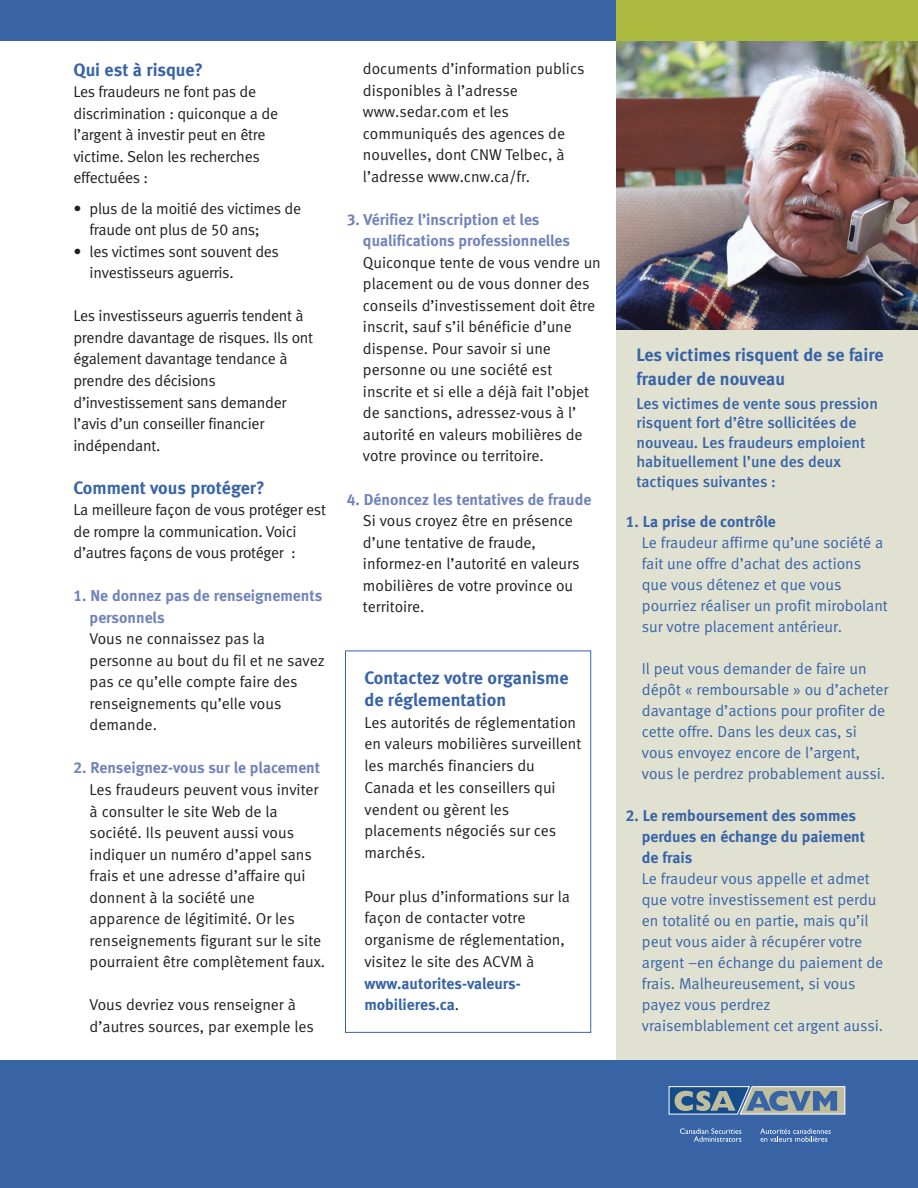
<style>
.page{position:relative;width:918px;height:1188px;background:#fff}
.page>*{position:absolute;margin:0;border:0;box-sizing:border-box;transform-origin:0 0}
.t1{font:18px/24px "Meta Bold LF";color:#3864a6}
.t2{font:15.75px/21.6px "Meta Normal LF";color:#231f20}
.t3{font:15.75px/21px "Meta Normal LF";color:#3864a6}
.t4{font:15.75px/21.6px "Meta Normal LF";letter-spacing:-.02em;color:#231f20}
.t5{font:15.75px/21.6px "Meta Bold LF";color:#7184ba}
.t6{font:15.75px/19.5px "Meta Medium LF";color:#3864a6}
.t7{font:15.75px/21px "Meta Bold LF";color:#3864a6}
.s1{font-family:"Meta Normal LF";color:#231f20}
</style>
<div class="page">
<div style="left:617px;top:38px;width:301px;height:1150px;background:#e1e1d2"></div>
<img style="left:617px;top:40px;width:301px;height:289px">
<div style="left:0;top:1061px;width:918px;height:127px;background:#3864a6"></div>
<svg style="left:669px;top:1086px;width:176px;height:28px"></svg>
<svg style="left:680px;top:1128px;width:61px;height:14px"></svg>
<svg style="left:760px;top:1128px;width:71px;height:14px"></svg>
<div style="left:0;top:0;width:918px;height:40px;background:#3864a6"></div>
<div style="left:617px;top:0;width:301px;height:40px;background:#acbb40"></div>
<div style="left:345px;top:651px;width:246px;height:382px;border:1px solid #3864a6"></div>
<p class="t1" style="left:73px;top:59px;width:131px">Qui est à risque?</p>
<p class="t4" style="left:73px;top:82px;width:206px">Les fraudeurs ne font pas de discrimination : quiconque a de l’argent à investir peut en être victime. Selon les recherches effectuées :</p>
<p class="t2" style="left:90px;top:199px;width:213px;text-indent:-16px">• plus de la moitié des victimes de fraude ont plus de 50 ans;</p>
<p class="t4" style="left:90px;top:242px;width:191px;text-indent:-16px">• les victimes sont souvent des investisseurs aguerris.</p>
<p class="t4" style="left:73px;top:306px;width:241px">Les investisseurs aguerris tendent à prendre davantage de risques. Ils ont également davantage tendance à prendre des décisions d’investissement sans demander l’avis d’un conseiller financier indépendant.</p>
<p class="t1" style="left:73px;top:477px;width:193px">Comment vous protéger?</p>
<p class="t4" style="left:73px;top:500px;width:254px">La meilleure façon de vous protéger est de rompre la communication. Voici d’autres façons de vous protéger :</p>
<p class="t5" style="left:90px;top:586px;width:234px;text-indent:-16px">1. Ne donnez pas de renseignements personnels</p>
<p class="t2" style="left:90px;top:629px;width:237px">Vous ne connaissez pas la personne au bout du fil et ne savez pas ce qu’elle compte faire des renseignements qu’elle vous demande.</p>
<p class="t5" style="left:73px;top:758px;width:248px">2. Renseignez-vous sur le placement</p>
<p class="t2" style="left:90px;top:780px;width:237px">Les fraudeurs peuvent vous inviter à consulter le site Web de la société. Ils peuvent aussi vous indiquer un numéro d’appel sans frais et une adresse d’affaire qui donnent à la société une apparence de légitimité. Or les renseignements figurant sur le site pourraient être complètement faux.</p>
<p class="t2" style="left:90px;top:995px;width:226px">Vous devriez vous renseigner à d’autres sources, par exemple les</p>
<p class="t2" style="left:363px;top:59px;width:223px">documents d’information publics disponibles à l’adresse www.sedar.com et les communiqués des agences de nouvelles, dont CNW Telbec, à l’adresse www.cnw.ca/fr.</p>
<p class="t5" style="left:363px;top:210px;width:209px;text-indent:-16px">3. Vérifiez l’inscription et les qualifications professionnelles</p>
<p class="t2" style="left:363px;top:253px;width:239px">Quiconque tente de vous vendre un placement ou de vous donner des conseils d’investissement doit être inscrit, sauf s’il bénéficie d’une dispense. Pour savoir si une personne ou une société est inscrite et si elle a déjà fait l’objet de sanctions, adressez-vous à l’ autorité en valeurs mobilières de votre province ou territoire.</p>
<p class="t5" style="left:347px;top:490px;width:246px">4. Dénoncez les tentatives de fraude</p>
<p class="t2" style="left:363px;top:511px;width:218px">Si vous croyez être en présence d’une tentative de fraude, informez-en l’autorité en valeurs mobilières de votre province ou territoire.</p>
<p class="t1" style="left:364px;top:668px;width:206px;line-height:21.8px">Contactez votre organisme de réglementation</p>
<p class="t2" style="left:364px;top:713px;width:218px">Les autorités de réglementation en valeurs mobilières surveillent les marchés financiers du<br>Canada et les conseillers qui vendent ou gèrent les placements négociés sur ces marchés.</p>
<p class="t2" style="left:364px;top:887px;width:207px">Pour plus d’informations sur la façon de contacter votre organisme de réglementation, visitez le site des ACVM à</p>
<p class="t7" style="left:364px;top:974px;width:158px;line-height:21.8px">www.autorites-valeurs&shy;mobilieres.ca<span class="s1">.</span></p>
<p class="t1" style="left:636px;top:344px;width:248px">Les victimes risquent de se faire frauder de nouveau</p>
<p class="t6" style="left:636px;top:395px;width:243px">Les victimes de vente sous pression risquent fort d’être sollicitées de nouveau. Les fraudeurs emploient habituellement l’une des deux tactiques suivantes :</p>
<p class="t7" style="left:626px;top:513px;width:152px">1. La prise de contrôle</p>
<p class="t3" style="left:642px;top:534px;width:247px">Le fraudeur affirme qu’une société a fait une offre d’achat des actions que vous détenez et que vous pourriez réaliser un profit mirobolant sur votre placement antérieur.</p>
<p class="t3" style="left:642px;top:660px;width:248px">Il peut vous demander de faire un dépôt « remboursable » ou d’acheter davantage d’actions pour profiter de cette offre. Dans les deux cas, si vous envoyez encore de l’argent, vous le perdrez probablement aussi.</p>
<p class="t7" style="left:642px;top:807px;width:225px;text-indent:-16px">2. Le remboursement des sommes perdues en échange du paiement de frais</p>
<p class="t3" style="left:642px;top:870px;width:243px">Le fraudeur vous appelle et admet que votre investissement est perdu en totalité ou en partie, mais qu’il peut vous aider à récupérer votre argent –en échange du paiement de frais. Malheureusement, si vous payez vous perdrez vraisemblablement cet argent aussi.</p>
</div>
